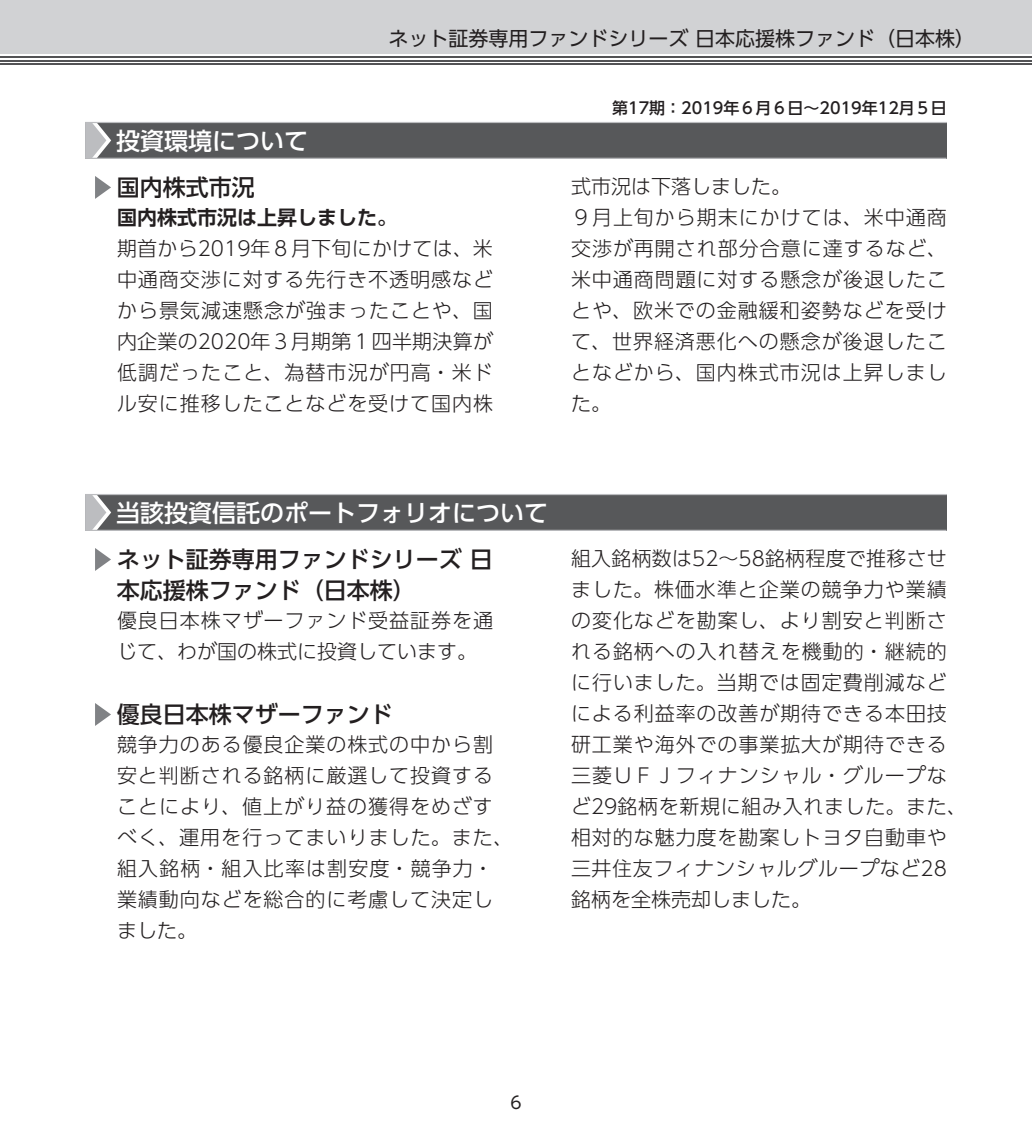
<style>
.page{position:relative;width:1032px;height:1134px;background:#fff}
.page>*{position:absolute;margin:0;border:0;box-sizing:border-box;transform-origin:0 0}
.t1{font:24px "UD Shin Go Pro Medium 90 msp RKSJ H";color:#fff}
.t2{font:23px/31px "UD Shin Go Pro Medium 90 msp RKSJ H";color:#231f20}
.t3{font:20px/31px "UD Shin Go Pro Light 90 msp RKSJ H";letter-spacing:.045em;color:#231f20}
.t4{font:20px "UD Shin Go Pro Regular 90 msp RKSJ H";color:#231f20}
.t5{font:20px "UD Shin Go Pro De Bold 90 msp RKSJ H";color:#231f20}
.t6{font:17px "UD Shin Go Pro Regular 90 msp RKSJ H";color:#231f20}
.t7{font:16px "UD Shin Go Pro Medium 90 msp RKSJ H";color:#231f20}
</style>
<div class="page">
<div style="left:0;top:0;width:1032px;height:54px;background:#d1d2d4"></div>
<hr style="left:0;top:63px;width:1032px;height:2px;background:#535355">
<hr style="left:0;top:60px;width:1032px;height:1px;background:#535355">
<hr style="left:0;top:56px;width:1032px;height:2px;background:#535355">
<div style="left:85px;top:122px;width:862px;height:36px;background:#57585a"></div>
<hr style="left:85px;top:158px;width:861px;height:1px;background:#bcbdc0">
<hr style="left:85px;top:122px;width:862px;height:1px;background:#bcbdc0">
<svg style="left:85px;top:123px;width:26px;height:35px"></svg>
<div style="left:85px;top:494px;width:862px;height:36px;background:#57585a"></div>
<hr style="left:85px;top:530px;width:861px;height:1px;background:#bcbdc0">
<hr style="left:85px;top:494px;width:862px;height:1px;background:#bcbdc0">
<svg style="left:85px;top:495px;width:26px;height:35px"></svg>
<svg style="left:95px;top:548px;width:16px;height:23px"></svg>
<svg style="left:95px;top:703px;width:16px;height:23px"></svg>
<svg style="left:95px;top:176px;width:16px;height:23px"></svg>
<p class="t4" style="left:388px;top:31px;width:588px">ネット証券専用ファンドシリーズ 日本応援株ファンド（日本株）</p>
<p class="t1" style="left:116px;top:131px;width:194px">投資環境について</p>
<p class="t2" style="left:117px;top:175px;width:139px">国内株式市況</p>
<p class="t5" style="left:117px;top:209px;width:281px">国内株式市況は上昇しました。</p>
<p class="t3" style="left:117px;top:235px;width:377px;text-align:justify">期首から2019年８月下旬にかけては、米中通商交渉に対する先行き不透明感などから景気減速懸念が強まったことや、国内企業の2020年３月期第１四半期決算が低調だったこと、為替市況が円高・米ドル安に推移したことなどを受けて国内株</p>
<p class="t7" style="left:612px;top:102px;width:336px">第17期：2019年６月６日～2019年12月５日</p>
<p class="t3" style="left:571px;top:173px;width:377px">式市況は下落しました。<br>９月上旬から期末にかけては、米中通商交渉が再開され部分合意に達するなど、米中通商問題に対する懸念が後退したことや、欧米での金融緩和姿勢などを受けて、世界経済悪化への懸念が後退したことなどから、国内株式市況は上昇しました。</p>
<p class="t1" style="left:116px;top:503px;width:434px">当該投資信託のポートフォリオについて</p>
<p class="t2" style="left:117px;top:547px;width:378px">ネット証券専用ファンドシリーズ 日本応援株ファンド（日本株）</p>
<p class="t3" style="left:117px;top:607px;width:377px">優良日本株マザーファンド受益証券を通じて、わが国の株式に投資しています。</p>
<p class="t2" style="left:117px;top:702px;width:277px">優良日本株マザーファンド</p>
<p class="t3" style="left:117px;top:731px;width:397px">競争力のある優良企業の株式の中から割安と判断される銘柄に厳選して投資することにより、値上がり益の獲得をめざすべく、運用を行ってまいりました。また、組入銘柄・組入比率は割安度・競争力・業績動向などを総合的に考慮して決定しました。</p>
<p class="t3" style="left:571px;top:545px;width:397px">組入銘柄数は52～58銘柄程度で推移させました。株価水準と企業の競争力や業績の変化などを勘案し、より割安と判断される銘柄への入れ替えを機動的・継続的に行いました。当期では固定費削減などによる利益率の改善が期待できる本田技研工業や海外での事業拡大が期待できる三菱ＵＦＪフィナンシャル・グループなど29銘柄を新規に組み入れました。また、相対的な魅力度を勘案しトヨタ自動車や三井住友フィナンシャルグループなど28銘柄を全株売却しました。</p>
<p class="t6" style="left:510px;top:1096px;width:13px">6</p>
</div>
